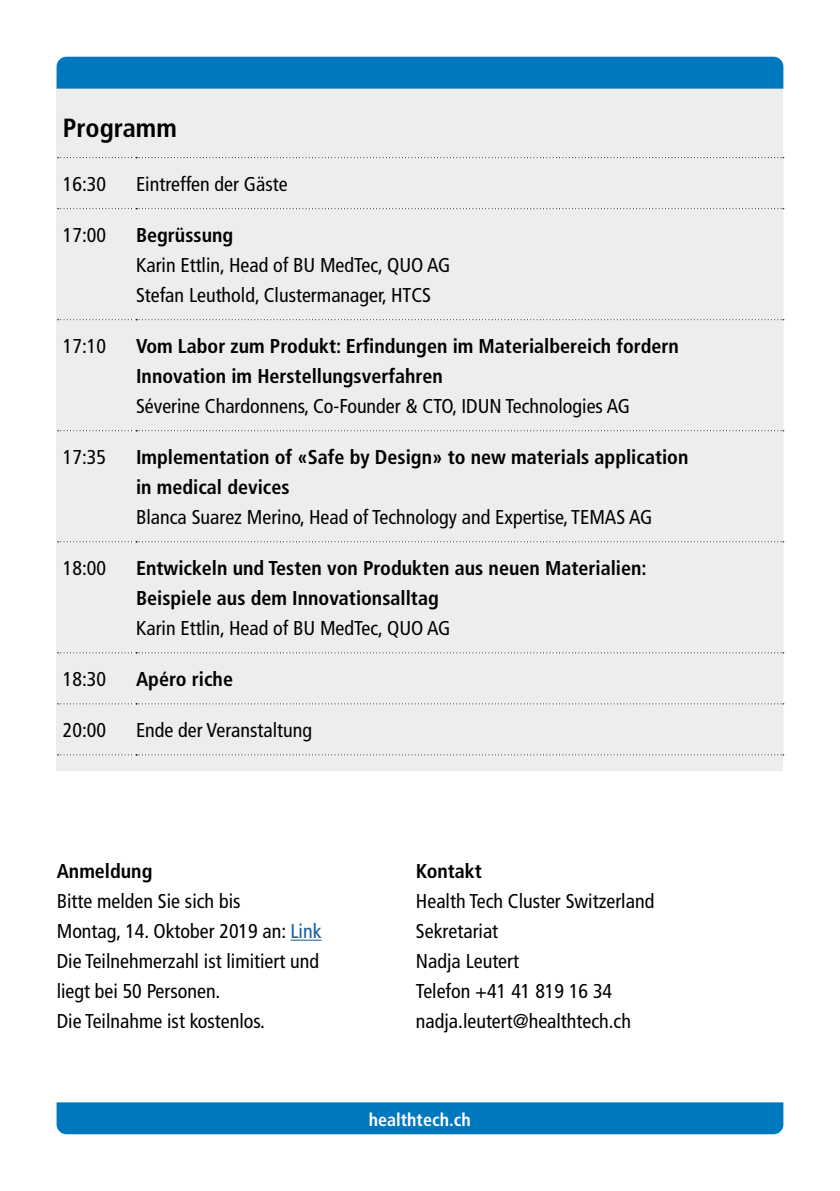
<style>
.page{position:relative;width:840px;height:1191px;background:#fff}
.page>*{position:absolute;margin:0;border:0;box-sizing:border-box;transform-origin:0 0}
.Titel_klein{font:700 condensed 26.2px "Frutiger";color:#000}
.Text_Tabelle{font:700 condensed 20px/30px "Frutiger";color:#000}
.Text_Tabelle-2{font:condensed 20px "Frutiger";color:#000}
.Text{font:condensed 20px/30px "Frutiger";color:#000}
.Text_klein{font:condensed 20px "Frutiger";color:#000}
.Text-2{font:700 condensed 20px "Frutiger";color:#000}
.Text_klein-2{font:700 condensed 20px "Frutiger";color:#000}
.t1{font:700 condensed 18px "Frutiger";color:#fff}
.s1{color:#165b9a}
</style>
<div class="page">
<div style="left:57px;top:76px;width:725px;height:695px;background:#eceded"></div>
<div style="left:57px;top:1102px;width:726px;height:32px;background:#0078be"></div>
<svg style="left:57px;top:158px;width:726px;height:597px"></svg>
<svg style="left:58px;top:157px;width:725px;height:1px"></svg>
<svg style="left:58px;top:208px;width:725px;height:1px"></svg>
<svg style="left:58px;top:319px;width:725px;height:1px"></svg>
<svg style="left:58px;top:430px;width:725px;height:1px"></svg>
<svg style="left:58px;top:541px;width:725px;height:1px"></svg>
<svg style="left:58px;top:652px;width:725px;height:1px"></svg>
<svg style="left:58px;top:703px;width:725px;height:1px"></svg>
<svg style="left:58px;top:754px;width:725px;height:1px"></svg>
<div style="left:57px;top:57px;width:726px;height:32px;background:#0078be"></div>
<hr style="left:290px;top:939px;width:31px;height:1px;background:#165b9a">
<p class="Titel_klein" style="left:63px;top:112px;width:115px">Programm</p>
<p class="Text_klein" style="left:63px;top:172px;width:45px">16:30</p>
<p class="Text_Tabelle-2" style="left:136px;top:172px;width:153px">Eintreffen der Gäste</p>
<p class="Text_klein" style="left:63px;top:223px;width:45px">17:00</p>
<p class="Text_Tabelle" style="left:136px;top:220px;width:99px">Begrüssung</p>
<p class="Text_Tabelle-2" style="left:136px;top:253px;width:316px">Karin Ettlin, Head of BU MedTec, QUO AG</p>
<p class="Text_Tabelle-2" style="left:136px;top:283px;width:296px">Stefan Leuthold, Clustermanager, HTCS</p>
<p class="Text_klein" style="left:63px;top:334px;width:45px">17:10</p>
<p class="Text_Tabelle" style="left:136px;top:331px;width:544px">Vom Labor zum Produkt: Erfindungen im Materialbereich fordern</p>
<p class="Text_Tabelle" style="left:136px;top:361px;width:308px">Innovation im Herstellungsverfahren</p>
<p class="Text_Tabelle-2" style="left:136px;top:394px;width:495px">Séverine Chardonnens, Co-Founder &amp; CTO, IDUN Technologies AG</p>
<p class="Text_klein" style="left:63px;top:445px;width:45px">17:35</p>
<p class="Text_Tabelle" style="left:136px;top:442px;width:553px">Implementation of «Safe by Design» to new materials application in medical devices</p>
<p class="Text_Tabelle-2" style="left:136px;top:505px;width:517px">Blanca Suarez Merino, Head of Technology and Expertise, TEMAS AG</p>
<p class="Text_klein" style="left:63px;top:556px;width:45px">18:00</p>
<p class="Text_Tabelle" style="left:136px;top:553px;width:512px">Entwickeln und Testen von Produkten aus neuen Materialien:</p>
<p class="Text_Tabelle" style="left:136px;top:583px;width:304px">Beispiele aus dem Innovationsalltag</p>
<p class="Text_Tabelle-2" style="left:136px;top:616px;width:316px">Karin Ettlin, Head of BU MedTec, QUO AG</p>
<p class="Text_klein" style="left:63px;top:667px;width:45px">18:30</p>
<p class="Text_klein-2" style="left:136px;top:667px;width:98px">Apéro riche</p>
<p class="Text_klein" style="left:63px;top:718px;width:45px">20:00</p>
<p class="Text_Tabelle-2" style="left:136px;top:718px;width:177px">Ende der Veranstaltung</p>
<p class="Text-2" style="left:57px;top:859px;width:97px">Anmeldung</p>
<p class="Text" style="left:57px;top:886px;width:266px">Bitte melden Sie sich bis<br>Montag, 14. Oktober 2019 an: <span class="s1">Link</span></p>
<p class="Text" style="left:57px;top:946px;width:264px">Die Teilnehmerzahl ist limitiert und liegt bei 50 Personen.<br>Die Teilnahme ist kostenlos.</p>
<p class="Text-2" style="left:416px;top:859px;width:67px">Kontakt</p>
<p class="Text" style="left:416px;top:886px;width:240px">Health Tech Cluster Switzerland</p>
<p class="Text" style="left:416px;top:916px;width:84px">Sekretariat</p>
<p class="Text" style="left:416px;top:946px;width:104px">Nadja Leutert</p>
<p class="Text" style="left:416px;top:976px;width:198px">Telefon +41 41 819 16 34</p>
<p class="Text" style="left:416px;top:1006px;width:216px">nadja.leutert@healthtech.ch</p>
<p class="t1" style="left:368px;top:1109px;width:103px">healthtech.ch</p>
</div>
